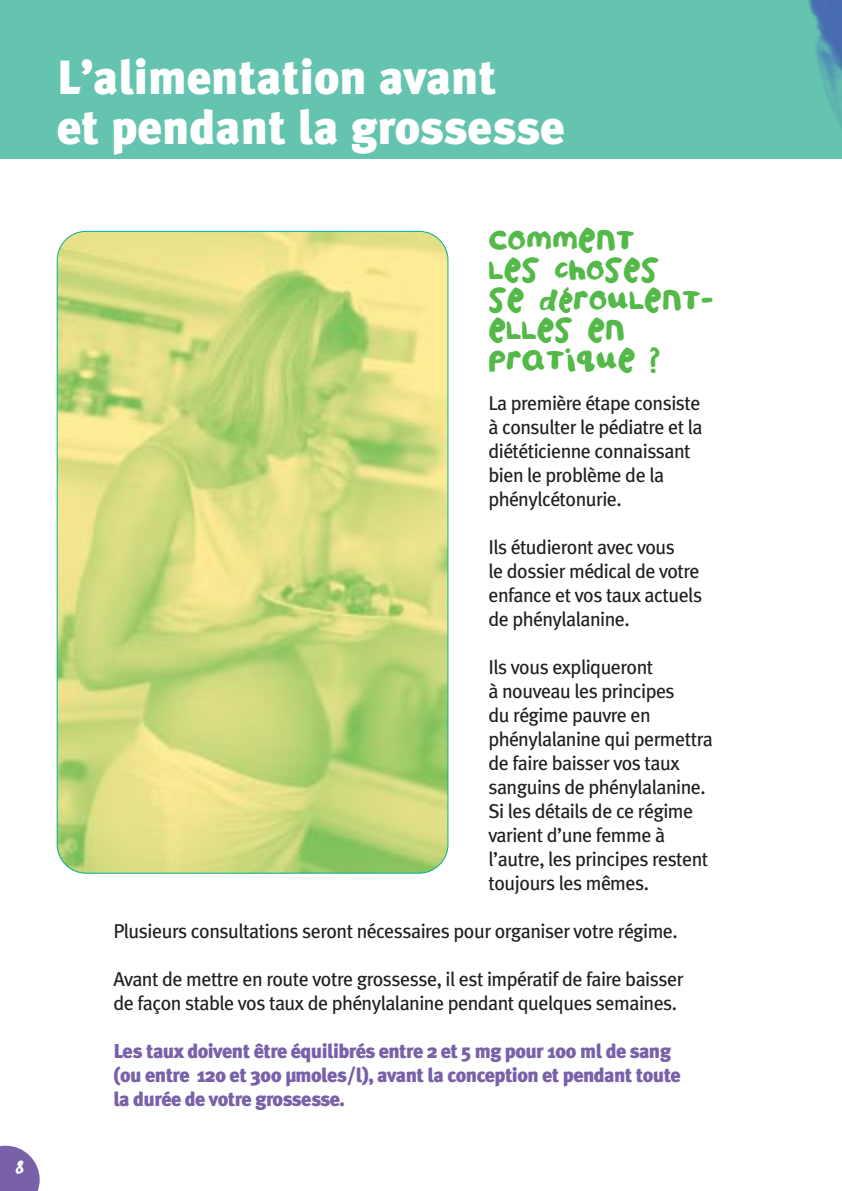
<style>
.page{position:relative;width:842px;height:1191px;background:#fff}
.page>*{position:absolute;margin:0;border:0;box-sizing:border-box;transform-origin:0 0}
.t1{font:900 48px/50px "Meta Plus";color:#fff}
.t2{font:26px/30px "Childs Play Age Nine";color:#54b948}
.t3{font:20px/24px "Meta Plus";letter-spacing:-.025em;color:#231f20}
.t4{font:900 20px/24px "Meta Plus";letter-spacing:-.03em;color:#7961aa}
.t5{font:16px "Childs Play Age Nine";color:#fff}
</style>
<div class="page">
<div style="left:0;top:0;width:842px;height:159px;background:#64c4af"></div>
<img style="left:808px;top:0;width:34px;height:128px">
<svg style="left:0;top:1145px;width:40px;height:46px;background:#8e7ab7"></svg>
<img style="left:57px;top:231px;width:391px;height:642px;border-radius:29px">
<div style="left:57px;top:231px;width:391px;height:642px;border:2px solid #00b193;border-radius:29px"></div>
<p class="t5" style="left:16px;top:1160px;width:10px">8</p>
<h1 class="t1" style="left:57px;top:58px;width:510px">L’alimentation avant<br>et pendant la grossesse</h1>
<h2 class="t2" style="left:488px;top:226px;width:226px">COMMENT<br>LES CHOSES<br>SE DÉROULENT-<br>ELLES EN<br>PRATIQUE ?</h2>
<p class="t3" style="left:488px;top:393px;width:216px">La première étape consiste à consulter le pédiatre et la diététicienne connaissant bien le problème de la phénylcétonurie.</p>
<p class="t3" style="left:488px;top:537px;width:215px">Ils étudieront avec vous<br>le dossier médical de votre enfance et vos taux actuels de phénylalanine.</p>
<p class="t3" style="left:488px;top:657px;width:226px">Ils vous expliqueront<br>à nouveau les principes<br>du régime pauvre en phénylalanine qui permettra de faire baisser vos taux sanguins de phénylalanine.<br>Si les détails de ce régime varient d’une femme à l’autre, les principes restent toujours les mêmes.</p>
<p class="t3" style="left:113px;top:921px;width:566px">Plusieurs consultations seront nécessaires pour organiser votre régime.</p>
<p class="t3" style="left:113px;top:969px;width:571px">Avant de mettre en route votre grossesse, il est impératif de faire baisser de façon stable vos taux de phénylalanine pendant quelques semaines.</p>
<p class="t4" style="left:113px;top:1041px;width:569px">Les taux doivent être équilibrés entre 2 et 5 mg pour 100 ml de sang (ou entre 120 et 300 µmoles/l), avant la conception et pendant toute la durée de votre grossesse.</p>
</div>
